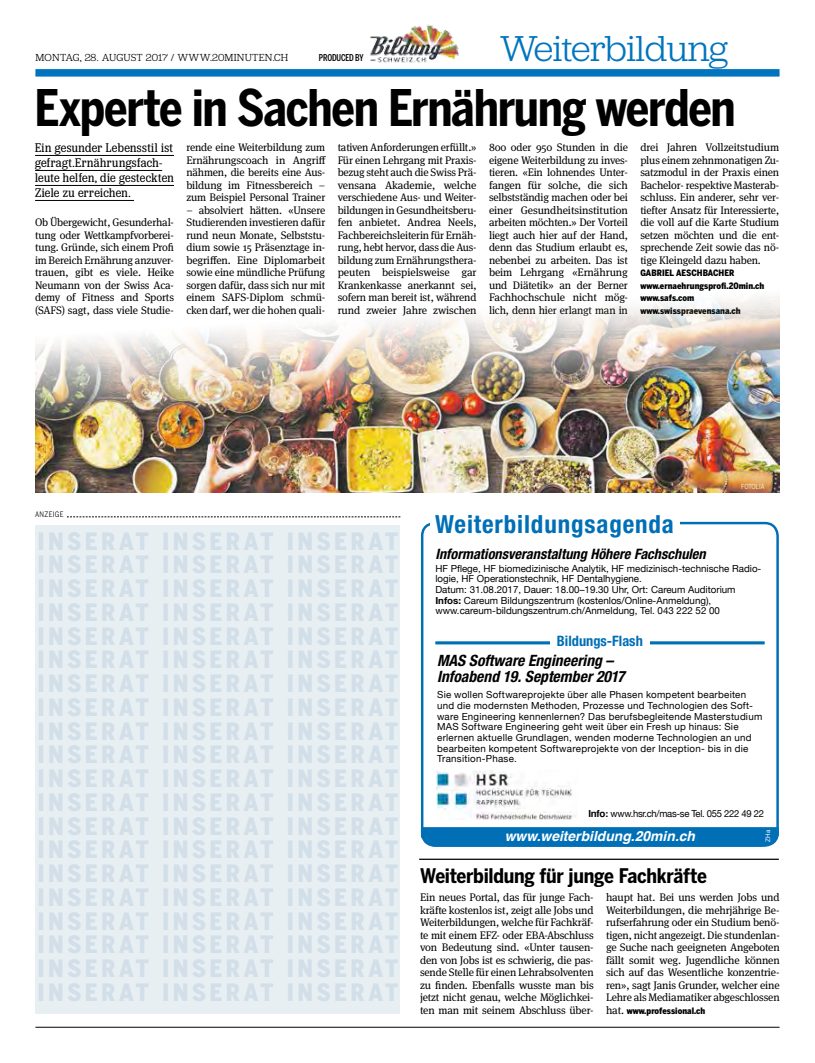
<style>
.page{position:relative;width:815px;height:1063px;background:#fff}
.page>*{position:absolute;margin:0;border:0;box-sizing:border-box;transform-origin:0 0}
.t1{font:700 50px "Benton Sans Cond";letter-spacing:-.025em;color:#000;scale:.95 1}
.t2{font:300 37.5px "Jubilat";letter-spacing:-.01em;color:#0074be}
.t3{font:700 condensed 25px "Helvetica Neue";letter-spacing:.035em;color:#006fb6}
.t4{font:900 23.75px/23.8px "Benton Sans Cond";letter-spacing:.14em;color:#d2dfe8;text-align:justify}
.t5{font:700 20px "Benton Sans Cond";letter-spacing:-.015em;color:#000}
.t6{font:italic 700 condensed 15.62px/16.2px "Helvetica Neue";color:#000}
.t7{font:italic 700 condensed 14.38px "Helvetica Neue";color:#000}
.t8{font:700 condensed 14.38px "Helvetica Neue";color:#006fb6}
.t9{font:italic 700 13.88px "Helvetica";color:#fff}
.t10{font:13.12px/15px "Jubilat Cond";letter-spacing:.03em;color:#000}
.t11{font:11px/12.5px "Meta Serif OT";letter-spacing:-.015em;color:#000;text-align:justify}
.t12{font:300 10.62px "Jubilat";letter-spacing:.02em;color:#000}
.t13{font:9.75px/10.6px "Helvetica Neue";letter-spacing:.02em;color:#000}
.t14{font:9.75px/10.6px "Helvetica Neue";color:#000}
.t15{font:9.75px "Helvetica Neue";letter-spacing:-.03em;color:#000}
.t16{font:500 9.38px "Benton Sans Comp";letter-spacing:-.015em;color:#000}
.t17{font:900 8.75px/12.5px "Benton Sans Cond";letter-spacing:.005em;color:#000}
.t18{font:7.5px "Benton Sans Cond";letter-spacing:.04em;color:#000}
.t19{font:6.88px "Benton Sans Cond";letter-spacing:-.015em;color:#fff}
.t20{font:6.25px "Helvetica Neue";color:#fff}
.s1{font-weight:700}
.s2{font-family:"Helvetica";font-weight:700}
.s3{font-family:"Meta Serif OT";font-weight:400;font-size:11px}
</style>
<div class="page">
<svg style="left:421px;top:827px;width:358px;height:20px;background:#0571b7"></svg>
<hr style="left:435px;top:641px;width:330px;height:3px;background:#006fb6">
<div style="left:550px;top:633px;width:100px;height:17px;background:#fff"></div>
<img style="left:436px;top:770px;width:140px;height:50px">
<hr style="left:35px;top:155px;width:139px;height:1px;background:#000">
<hr style="left:35px;top:170px;width:127px;height:1px;background:#000">
<hr style="left:35px;top:185px;width:139px;height:1px;background:#000">
<hr style="left:35px;top:200px;width:99px;height:1px;background:#000">
<hr style="left:35px;top:1027px;width:745px;height:1px;background:#000">
<div style="left:35px;top:69px;width:745px;height:8px;background:#0074be"></div>
<img style="left:370px;top:24px;width:89px;height:39px">
<hr style="left:419px;top:859px;width:360px;height:1px;background:#000">
<img style="left:36px;top:296px;width:743px;height:196px">
<svg style="left:67px;top:517px;width:333px;height:1px"></svg>
<div style="left:35px;top:525px;width:365px;height:489px;background:#e8eff3"></div>
<p class="t12" style="left:35px;top:52px;width:254px">MONTAG, 28. AUGUST 2017 / WWW.20MINUTEN.CH</p>
<p class="t16" style="left:319px;top:52px;width:46px">PRODUCED BY</p>
<h2 class="t2" style="left:500px;top:29px;width:230px">Weiterbildung</h2>
<h1 class="t1" style="left:34px;top:78px;width:740px">Experte in Sachen Ernährung werden</h1>
<p class="t10" style="left:35px;top:140px;width:140px">Ein gesunder Lebensstil ist gefragt.Ernährungsfach&shy;leute helfen, die gesteckten<br>Ziele zu erreichen.</p>
<p class="t11" style="left:35px;top:216px;width:140px">Ob Übergewicht, Gesunderhal&shy;tung oder Wettkampfvorberei&shy;tung. Gründe, sich einem Profi im Bereich Ernährung anzuver&shy;trauen, gibt es viele. Heike Neumann von der Swiss Aca&shy;demy of Fitness and Sports (SAFS) sagt, dass viele Studie-</p>
<p class="t11" style="left:338px;top:141px;width:140px">tativen Anforderungen erfüllt.» Für einen Lehrgang mit Praxis&shy;bezug steht auch die Swiss Prä&shy;vensana Akademie, welche verschiedene Aus- und Weiter&shy;bildungen in Gesundheitsberu&shy;fen anbietet. Andrea Neels, Fachbereichsleiterin für Ernäh&shy;rung, hebt hervor, dass die Aus&shy;bildung zum Ernährungsthera&shy;peuten beispielsweise gar Krankenkasse anerkannt sei, sofern man bereit ist, während rund zweier Jahre zwischen</p>
<p class="t11" style="left:489px;top:141px;width:140px">800 oder 950 Stunden in die eigene Weiterbildung zu inves&shy;tieren. «Ein lohnendes Unter&shy;fangen für solche, die sich selbstständig machen oder bei einer Gesundheitsinstitution arbeiten möchten.» Der Vorteil liegt auch hier auf der Hand, denn das Studium erlaubt es, nebenbei zu arbeiten. Das ist beim Lehrgang «Ernährung und Diätetik» an der Berner Fachhochschule nicht mög&shy;lich, denn hier erlangt man in</p>
<p class="t11" style="left:640px;top:141px;width:140px">drei Jahren Vollzeitstudium plus einem zehnmonatigen Zu&shy;satzmodul in der Praxis einen Bachelor- respektive Masterab&shy;schluss. Ein anderer, sehr ver&shy;tiefter Ansatz für Interessierte, die voll auf die Karte Studium setzen möchten und die ent&shy;sprechende Zeit sowie das nö&shy;tige Kleingeld dazu haben.</p>
<p class="t11" style="left:186px;top:141px;width:141px">rende eine Weiterbildung zum Ernährungscoach in Angriff nähmen, die bereits eine Aus&shy;bildung im Fitnessbereich – zum Beispiel Personal Trainer</p>
<p class="t11" style="left:186px;top:204px;width:140px">– absolviert hätten. «Unsere Studierenden investieren dafür rund neun Monate, Selbststu&shy;dium sowie 15 Präsenztage in&shy;begriffen. Eine Diplomarbeit sowie eine mündliche Prüfung sorgen dafür, dass sich nur mit einem SAFS-Diplom schmü&shy;cken darf, wer die hohen quali-</p>
<p class="t17" style="left:640px;top:267px;width:126px">GABRIEL AESCHBACHER www.ernaehrungsprofi.20min.ch www.safs.com www.swisspraevensana.ch</p>
<p class="t18" style="left:35px;top:510px;width:30px">ANZEIGE</p>
<p class="t4" style="left:38px;top:529px;width:362px">INSERAT INSERAT INSERAT INSERAT INSERAT INSERAT INSERAT INSERAT INSERAT INSERAT INSERAT INSERAT INSERAT INSERAT INSERAT INSERAT INSERAT INSERAT INSERAT INSERAT INSERAT INSERAT INSERAT INSERAT INSERAT INSERAT INSERAT INSERAT INSERAT INSERAT INSERAT INSERAT INSERAT INSERAT INSERAT INSERAT INSERAT INSERAT INSERAT INSERAT INSERAT INSERAT INSERAT INSERAT INSERAT INSERAT INSERAT INSERAT INSERAT INSERAT INSERAT INSERAT INSERAT INSERAT INSERAT INSERAT INSERAT INSERAT INSERAT INSERAT</p>
<h3 class="t3" style="left:435px;top:509px;width:240px">Weiterbildungsagenda</h3>
<p class="t19" style="left:741px;top:483px;width:25px">FOTOLIA</p>
<h3 class="t7" style="left:435px;top:546px;width:272px">Informationsveranstaltung Höhere Fachschulen</h3>
<p class="t14" style="left:435px;top:564px;width:328px">HF Pflege, HF biomedizinische Analytik, HF medizinisch-technische Radio&shy;logie, HF Operationstechnik, HF Dentalhygiene.<br>Datum: 31.08.2017, Dauer: 18.00–19.30 Uhr, Ort: Careum Auditorium <span class="s1">Infos:</span> Careum Bildungszentrum (kostenlos/Online-Anmeldung), www.careum-bildungszentrum.ch/Anmeldung, Tel. 043 222 52 00</p>
<h3 class="t8" style="left:557px;top:632px;width:87px">Bildungs-Flash</h3>
<h3 class="t6" style="left:437px;top:652px;width:189px">MAS Software Engineering –<br>Infoabend 19. September 2017</h3>
<p class="t13" style="left:437px;top:690px;width:327px">Sie wollen Softwareprojekte über alle Phasen kompetent bearbeiten und die modernsten Methoden, Prozesse und Technologien des Soft&shy;ware Engineering kennenlernen? Das berufsbegleitende Masterstudium MAS Software Engineering geht weit über ein Fresh up hinaus: Sie erlernen aktuelle Grundlagen, wenden moderne Technologien an und bearbeiten kompetent Softwareprojekte von der Inception- bis in die Transition-Phase.</p>
<p class="t15" style="left:588px;top:806px;width:177px"><span class="s2">Info:</span> www.hsr.ch/mas-se Tel. 055 222 49 22</p>
<p class="t9" style="left:505px;top:825px;width:192px">www.weiterbildung.20min.ch</p>
<p class="t20" style="left:764px;top:842px;width:13px;rotate:-90deg">ZHa</p>
<h3 class="t5" style="left:420px;top:863px;width:288px">Weiterbildung für junge Fachkräfte</h3>
<p class="t11" style="left:420px;top:891px;width:175px">Ein neues Portal, das für junge Fach&shy;kräfte kostenlos ist, zeigt alle Jobs und Weiterbildungen, welche für Fachkräf&shy;te mit einem EFZ- oder EBA-Abschluss von Bedeutung sind. «Unter tausen&shy;den von Jobs ist es schwierig, die pas&shy;sende Stelle für einen Lehrabsolventen zu finden. Ebenfalls wusste man bis jetzt nicht genau, welche Möglichkei&shy;ten man mit seinem Abschluss über-</p>
<p class="t11" style="left:606px;top:891px;width:175px">haupt hat. Bei uns werden Jobs und Weiterbildungen, die mehrjährige Be&shy;rufserfahrung oder ein Studium benö&shy;tigen, nicht angezeigt. Die stundenlan&shy;ge Suche nach geeigneten Angeboten fällt somit weg. Jugendliche können sich auf das Wesentliche konzentrie&shy;ren», sagt Janis Grunder, welcher eine Lehre als Mediamatiker abgeschlossen</p>
<p class="t17" style="left:606px;top:1004px;width:101px"><span class="s3">hat.</span> www.professional.ch</p>
</div>
